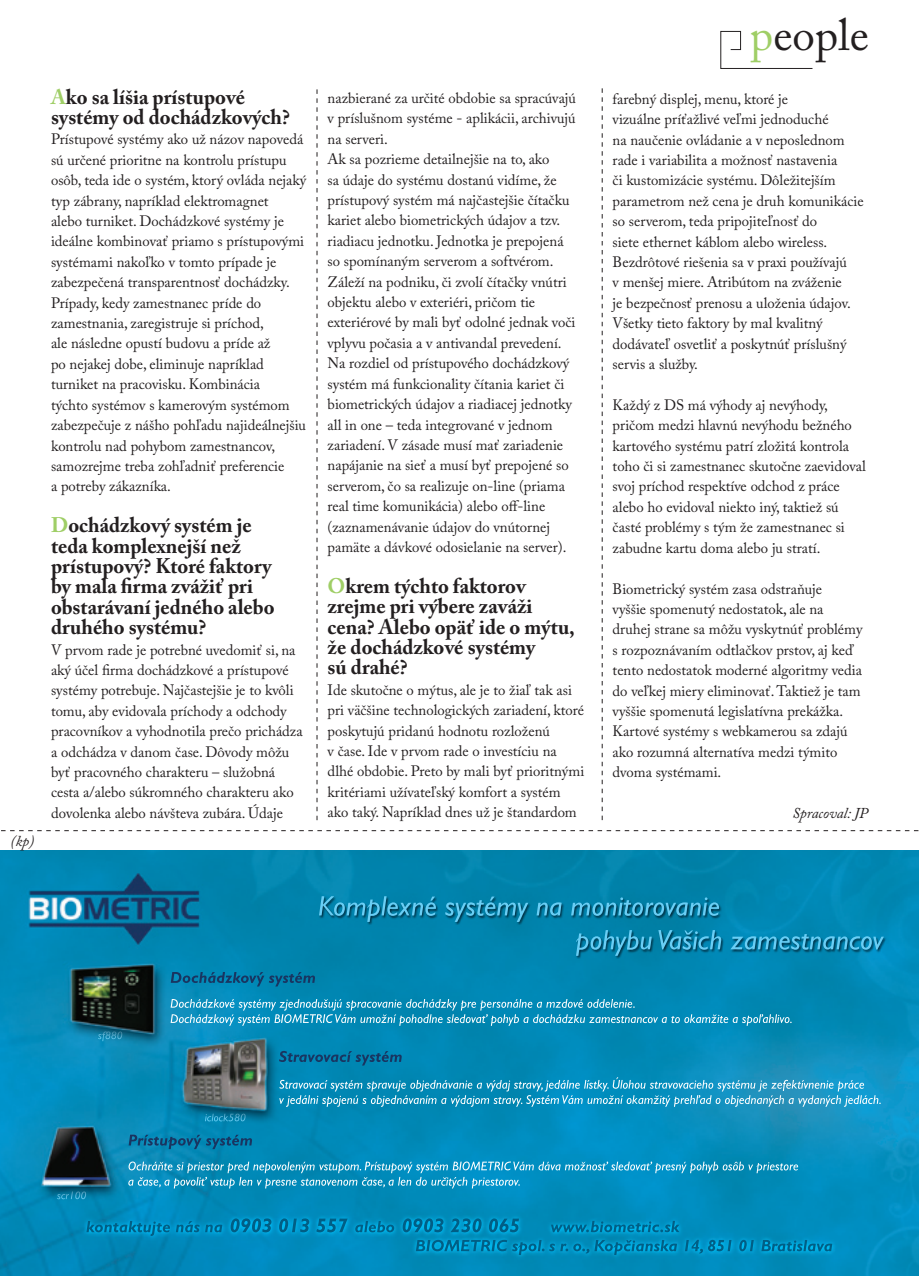
<style>
.page{position:relative;width:919px;height:1276px;background:#fff}
.page>*{position:absolute;margin:0;border:0;box-sizing:border-box;transform-origin:0 0}
.t1{font:45px "Adobe Caslon Pro";color:#231f20}
.t2{font:700 21px/20.4px "Adobe Caslon Pro";color:#231f20}
.t3{font:15px/20.4px "Adobe Caslon Pro";color:#231f20}
.Paragraph_Style_1{font:italic 15px "Adobe Caslon Pro";color:#231f20}
.s1{color:#9fce66}
</style>
<div class="page">
<svg style="left:720px;top:31px;width:92px;height:38px"></svg>
<svg style="left:317px;top:89px;width:1px;height:731px"></svg>
<svg style="left:602px;top:88px;width:1px;height:732px"></svg>
<img style="left:0;top:850px;width:918px;height:426px">
<img style="left:57px;top:1191px;width:29px;height:8px">
<img style="left:129px;top:1134px;width:123px;height:15px">
<img style="left:128px;top:1161px;width:161px;height:12px">
<img style="left:303px;top:1161px;width:357px;height:12px">
<img style="left:665px;top:1164px;width:15px;height:6px">
<img style="left:683px;top:1161px;width:114px;height:12px">
<img style="left:140px;top:1176px;width:163px;height:12px">
<img style="left:305px;top:1177px;width:172px;height:11px">
<img style="left:482px;top:1177px;width:36px;height:8px">
<img style="left:98px;top:1031px;width:24px;height:10px">
<img style="left:171px;top:972px;width:144px;height:11px">
<img style="left:170px;top:999px;width:171px;height:9px">
<img style="left:350px;top:999px;width:167px;height:11px">
<img style="left:519px;top:999px;width:113px;height:9px">
<img style="left:170px;top:1014px;width:171px;height:9px">
<img style="left:383px;top:1014px;width:155px;height:12px">
<img style="left:550px;top:1014px;width:187px;height:9px">
<img style="left:742px;top:1014px;width:47px;height:12px">
<img style="left:206px;top:1113px;width:39px;height:8px">
<img style="left:279px;top:1051px;width:122px;height:11px">
<img style="left:279px;top:1079px;width:157px;height:12px">
<img style="left:444px;top:1080px;width:153px;height:8px">
<img style="left:597px;top:1077px;width:164px;height:11px">
<img style="left:762px;top:1082px;width:20px;height:6px">
<img style="left:782px;top:1079px;width:82px;height:12px">
<img style="left:288px;top:1095px;width:158px;height:11px">
<img style="left:457px;top:1095px;width:180px;height:9px">
<img style="left:655px;top:1095px;width:158px;height:9px">
<img style="left:821px;top:1095px;width:57px;height:9px">
<img style="left:431px;top:1239px;width:376px;height:12px">
<img style="left:413px;top:1218px;width:85px;height:14px">
<img style="left:590px;top:1221px;width:89px;height:11px">
<img style="left:319px;top:896px;width:400px;height:26px">
<svg style="left:1px;top:830px;width:917px;height:1px"></svg>
<p class="Paragraph_Style_1" style="left:11px;top:832px;width:25px">(kp)</p>
<p class="t2" style="left:51px;top:86px;width:240px"><span class="s1">A</span>ko sa líšia prístupové systémy od dochádzkových?</p>
<p class="t3" style="left:51px;top:129px;width:257px">Prístupové systémy ako už názov napovedá sú určené prioritne na kontrolu prístupu osôb, teda ide o systém, ktorý ovláda nejaký typ zábrany, napríklad elektromagnet<br>alebo turniket. Dochádzkové systémy je ideálne kombinovať priamo s prístupovými systémami nakoľko v tomto prípade je zabezpečená transparentnosť dochádzky.<br>Prípady, kedy zamestnanec príde do zamestnania, zaregistruje si príchod,<br>ale následne opustí budovu a príde až<br>po nejakej dobe, eliminuje napríklad turniket na pracovisku. Kombinácia<br>týchto systémov s kamerovým systémom zabezpečuje z nášho pohľadu najideálnejšiu kontrolu nad pohybom zamestnancov, samozrejme treba zohľadniť preferencie<br>a potreby zákazníka.</p>
<p class="t2" style="left:51px;top:515px;width:225px"><span class="s1">D</span>ochádzkový systém je teda komplexnejší než prístupový? Ktoré faktory by mala firma zvážiť pri obstarávaní jedného alebo druhého systému?</p>
<p class="t3" style="left:51px;top:639px;width:253px">V prvom rade je potrebné uvedomiť si, na aký účel firma dochádzkové a prístupové systémy potrebuje. Najčastejšie je to kvôli tomu, aby evidovala príchody a odchody pracovníkov a vyhodnotila prečo prichádza a odchádza v danom čase. Dôvody môžu byť pracovného charakteru – služobná cesta a/alebo súkromného charakteru ako dovolenka alebo návšteva zubára. Údaje</p>
<p class="t3" style="left:327px;top:88px;width:250px;text-align:justify">nazbierané za určité obdobie sa spracúvajú v príslušnom systéme - aplikácii, archivujú na serveri.</p>
<p class="t3" style="left:327px;top:149px;width:249px">Ak sa pozrieme detailnejšie na to, ako<br>sa údaje do systému dostanú vidíme, že prístupový systém má najčastejšie čítačku kariet alebo biometrických údajov a tzv. riadiacu jednotku. Jednotka je prepojená so spomínaným serverom a softvérom.<br>Záleží na podniku, či zvolí čítačky vnútri objektu alebo v exteriéri, pričom tie exteriérové by mali byť odolné jednak voči vplyvu počasia a v antivandal prevedení.<br>Na rozdiel od prístupového dochádzkový systém má funkcionality čítania kariet či biometrických údajov a riadiacej jednotky all in one – teda integrované v jednom zariadení. V zásade musí mať zariadenie napájanie na sieť a musí byť prepojené so serverom, čo sa realizuje on-line (priama real time komunikácia) alebo off-line (zaznamenávanie údajov do vnútornej pamäte a dávkové odosielanie na server).</p>
<p class="t2" style="left:327px;top:575px;width:249px"><span class="s1">O</span>krem týchto faktorov zrejme pri výbere zaváži cena? Alebo opäť ide o mýtu, že dochádzkové systémy<br>sú drahé?</p>
<p class="t3" style="left:327px;top:679px;width:258px">Ide skutočne o mýtus, ale je to žiaľ tak asi pri väčšine technologických zariadení, ktoré poskytujú pridanú hodnotu rozloženú<br>v čase. Ide v prvom rade o investíciu na dlhé obdobie. Preto by mali byť prioritnými kritériami užívateľský komfort a systém ako taký. Napríklad dnes už je štandardom</p>
<p class="t1" style="left:750px;top:8px;width:120px"><span class="s1">p</span>eople</p>
<p class="t3" style="left:612px;top:88px;width:252px">farebný displej, menu, ktoré je<br>vizuálne príťažlivé veľmi jednoduché<br>na naučenie ovládanie a v neposlednom rade i variabilita a možnosť nastavenia<br>či kustomizácie systému. Dôležitejším parametrom než cena je druh komunikácie so serverom, teda pripojiteľnosť do<br>siete ethernet káblom alebo wireless.<br>Bezdrôtové riešenia sa v praxi používajú<br>v menšej miere. Atribútom na zváženie<br>je bezpečnosť prenosu a uloženia údajov.<br>Všetky tieto faktory by mal kvalitný dodávateľ osvetliť a poskytnúť príslušný servis a služby.</p>
<p class="t3" style="left:612px;top:394px;width:255px">Každý z DS má výhody aj nevýhody, pričom medzi hlavnú nevýhodu bežného kartového systému patrí zložitá kontrola toho či si zamestnanec skutočne zaevidoval svoj príchod respektíve odchod z práce alebo ho evidoval niekto iný, taktiež sú časté problémy s tým že zamestnanec si zabudne kartu doma alebo ju stratí.</p>
<p class="t3" style="left:612px;top:578px;width:251px">Biometrický systém zasa odstraňuje<br>vyššie spomenutý nedostatok, ale na druhej strane sa môžu vyskytnúť problémy s rozpoznávaním odtlačkov prstov, aj keď tento nedostatok moderné algoritmy vedia do veľkej miery eliminovať. Taktiež je tam vyššie spomenutá legislatívna prekážka.</p>
<p class="t3" style="left:612px;top:721px;width:236px">Kartové systémy s webkamerou sa zdajú ako rozumná alternatíva medzi týmito dvoma systémami.</p>
<p class="Paragraph_Style_1" style="left:792px;top:804px;width:77px">Spracoval: JP</p>
</div>
